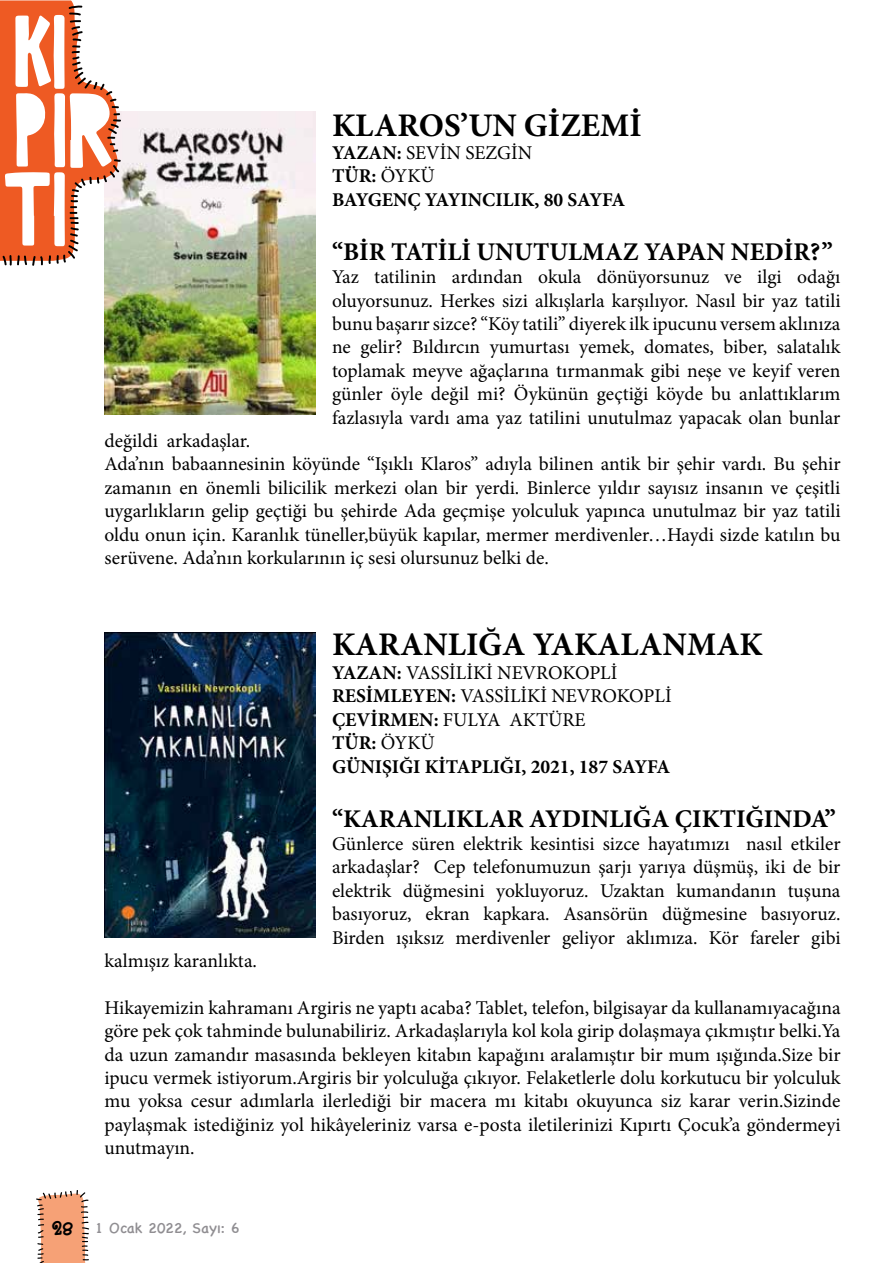
<style>
.page{position:relative;width:893px;height:1263px;background:#fff}
.page>*{position:absolute;margin:0;border:0;box-sizing:border-box;transform-origin:0 0}
.t1{font:700 33px "Minion Pro";color:#000}
.t2{font:700 25.5px "Minion Pro";color:#000}
.t3{font:19.5px/23.4px "Minion Pro";color:#000;text-align:justify}
.t4{font:700 19.5px/23.4px "Minion Pro";color:#000}
.t5{font:15px "Chalkboard SE";color:#908e92}
.s1{font-weight:400}
.s2{font-family:"Boyz R Gross";font-size:30px;color:#000}
</style>
<div class="page">
<svg style="left:36px;top:1190px;width:53px;height:73px"></svg>
<img style="left:104px;top:112px;width:211px;height:303px">
<img style="left:104px;top:633px;width:211px;height:304px">
<svg style="left:0;top:0;width:121px;height:266px"></svg>
<h1 class="t1" style="left:332px;top:102px;width:311px">KLAROS’UN GİZEMİ</h1>
<p class="t4" style="left:332px;top:141px;width:295px">YAZAN: <span class="s1">SEVİN SEZGİN<br></span>TÜR: <span class="s1">ÖYKÜ<br></span>BAYGENÇ YAYINCILIK, 80 SAYFA</p>
<h2 class="t2" style="left:332px;top:234px;width:502px">“BİR TATİLİ UNUTULMAZ YAPAN NEDİR?”</h2>
<p class="t3" style="left:332px;top:265px;width:510px">Yaz tatilinin ardından okula dönüyorsunuz ve ilgi odağı oluyorsunuz. Herkes sizi alkışlarla karşılıyor. Nasıl bir yaz tatili bunu başarır sizce? “Köy tatili” diyerek ilk ipucunu versem aklınıza ne gelir? Bıldırcın yumurtası yemek, domates, biber, salatalık toplamak meyve ağaçlarına tırmanmak gibi neşe ve keyif veren günler öyle değil mi? Öykünün geçtiği köyde bu anlattıklarım fazlasıyla vardı ama yaz tatilini unutulmaz yapacak olan bunlar</p>
<p class="t3" style="left:104px;top:429px;width:738px;text-align:left">değildi arkadaşlar.<br>Ada’nın babaannesinin köyünde “Işıklı Klaros” adıyla bilinen antik bir şehir vardı. Bu şehir zamanın en önemli bilicilik merkezi olan bir yerdi. Binlerce yıldır sayısız insanın ve çeşitli uygarlıkların gelip geçtiği bu şehirde Ada geçmişe yolculuk yapınca unutulmaz bir yaz tatili oldu onun için. Karanlık tüneller,büyük kapılar, mermer merdivenler…Haydi sizde katılın bu serüvene. Ada’nın korkularının iç sesi olursunuz belki de.</p>
<h1 class="t1" style="left:332px;top:622px;width:432px">KARANLIĞA YAKALANMAK</h1>
<p class="t4" style="left:332px;top:661px;width:341px">YAZAN: <span class="s1">VASSİLİKİ NEVROKOPLİ<br></span>RESİMLEYEN: <span class="s1">VASSİLİKİ NEVROKOPLİ<br></span>ÇEVİRMEN: <span class="s1">FULYA AKTÜRE<br></span>TÜR: <span class="s1">ÖYKÜ<br></span>GÜNIŞIĞI KİTAPLIĞI, 2021, 187 SAYFA</p>
<h2 class="t2" style="left:332px;top:800px;width:505px">“KARANLIKLAR AYDINLIĞA ÇIKTIĞINDA”</h2>
<p class="t3" style="left:332px;top:832px;width:510px">Günlerce süren elektrik kesintisi sizce hayatımızı nasıl etkiler arkadaşlar? Cep telefonumuzun şarjı yarıya düşmüş, iki de bir elektrik düğmesini yokluyoruz. Uzaktan kumandanın tuşuna basıyoruz, ekran kapkara. Asansörün düğmesine basıyoruz.<br>Birden ışıksız merdivenler geliyor aklımıza. Kör fareler gibi</p>
<p class="t3" style="left:104px;top:949px;width:154px">kalmışız karanlıkta.</p>
<p class="t3" style="left:104px;top:996px;width:738px">Hikayemizin kahramanı Argiris ne yaptı acaba? Tablet, telefon, bilgisayar da kullanamıyacağına göre pek çok tahminde bulunabiliriz. Arkadaşlarıyla kol kola girip dolaşmaya çıkmıştır belki.Ya da uzun zamandır masasında bekleyen kitabın kapağını aralamıştır bir mum ışığında.Size bir ipucu vermek istiyorum.Argiris bir yolculuğa çıkıyor. Felaketlerle dolu korkutucu bir yolculuk mu yoksa cesur adımlarla ilerlediği bir macera mı kitabı okuyunca siz karar verin.Sizinde paylaşmak istediğiniz yol hikâyeleriniz varsa e-posta iletilerinizi Kıpırtı Çocuk’a göndermeyi unutmayın.</p>
<p class="t5" style="left:52px;top:1215px;width:189px"><span class="s2">28</span> 1 Ocak 2022, Sayı: 6</p>
</div>
